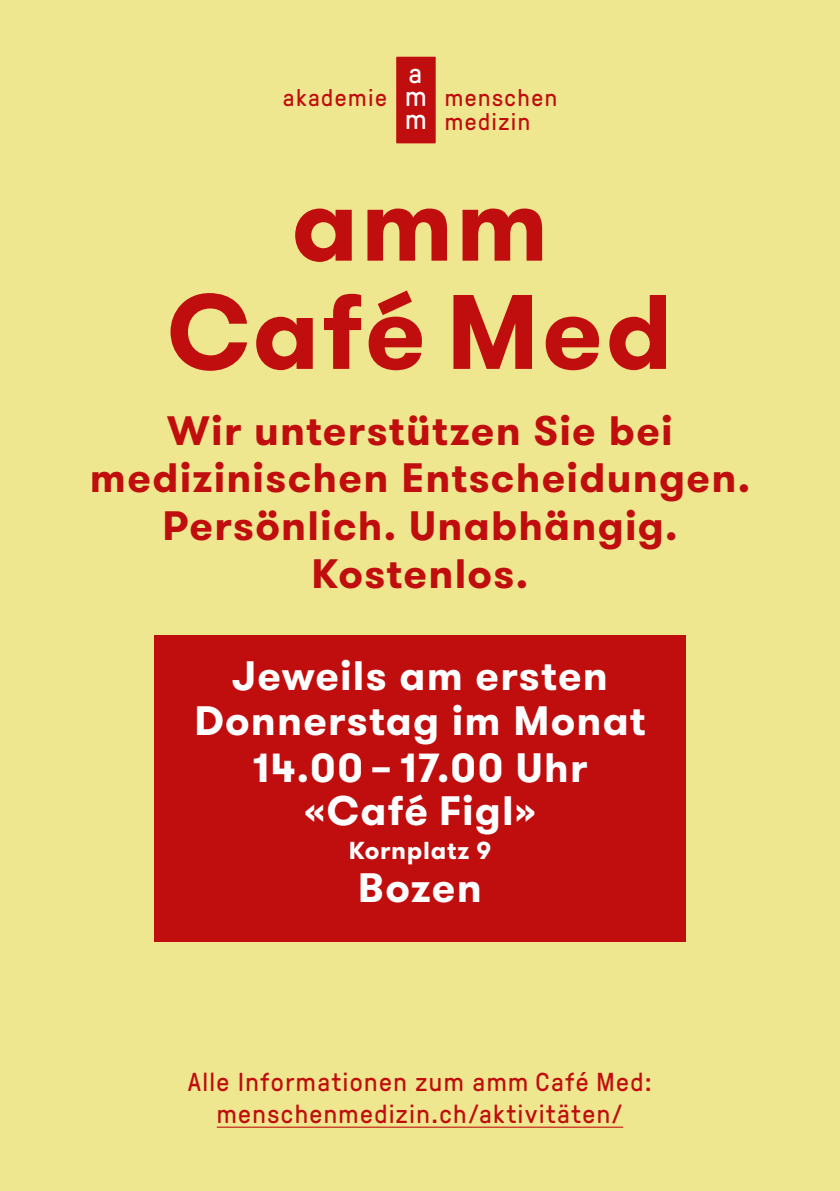
<style>
.page{position:relative;width:840px;height:1191px;background:#fff}
.page>*{position:absolute;margin:0;border:0;box-sizing:border-box;transform-origin:0 0}
.t1{font:700 105.6px/108.2px "GT Walsheim";letter-spacing:.025em;color:#c00d0e;text-align:center}
.t2{font:700 41px/47.6px "GT Walsheim";letter-spacing:.03em;color:#c00d0e;text-align:center}
.t3{font:700 41px/45px "GT Walsheim";letter-spacing:.03em;color:#fff;text-align:center}
.t4{font:700 40.6px "GT Walsheim";letter-spacing:.05em;color:#fff}
.t5{font:28px/22.8px "GT Pressura";color:#fff}
.t6{font:26px/31.2px "GT Pressura";letter-spacing:.055em;color:#c00d0e;text-align:center}
.t7{font:700 24.4px "GT Walsheim";letter-spacing:.03em;color:#fff}
.t8{font:24px/23.6px "GT Pressura";letter-spacing:.06em;color:#c00d0e}
.s1{font-size:41px}
.s2{font-size:40.6px}
</style>
<div class="page">
<div style="left:0;top:0;width:839px;height:1191px;background:#efe78f"></div>
<div style="left:396px;top:57px;width:39px;height:86px;background:#c00d0e"></div>
<div style="left:154px;top:635px;width:531px;height:306px;background:#c00d0e"></div>
<hr style="left:217px;top:1126px;width:406px;height:1px;background:#c00d0e">
<p class="t8" style="left:283px;top:85px;width:105px">akademie</p>
<p class="t5" style="left:405px;top:60px;width:23px">a m m</p>
<p class="t8" style="left:444px;top:85px;width:114px">menschen medizin</p>
<h1 class="t1" style="left:167px;top:171px;width:507px">amm<br>Café Med</h1>
<p class="t2" style="left:90px;top:407px;width:661px">Wir unterstützen Sie bei medizinischen Entscheidungen.<br>Persönlich. Unabhängig.<br>Kostenlos.</p>
<p class="t3" style="left:194px;top:653px;width:452px">Jeweils am ersten<br>Donnerstag im Monat</p>
<p class="t4" style="left:253px;top:741px;width:335px">14.00 <span class="s1">–</span> 17.00 <span class="s1">Uhr</span></p>
<p class="t3" style="left:304px;top:788px;width:233px"><span class="s2">«</span>Café Figl<span class="s2">»</span></p>
<p class="t7" style="left:348px;top:834px;width:144px">Kornplatz 9</p>
<p class="t3" style="left:358px;top:865px;width:125px">Bozen</p>
<p class="t6" style="left:188px;top:1065px;width:465px">Alle Informationen zum amm Café Med: menschenmedizin.ch/aktivitäten/</p>
</div>
